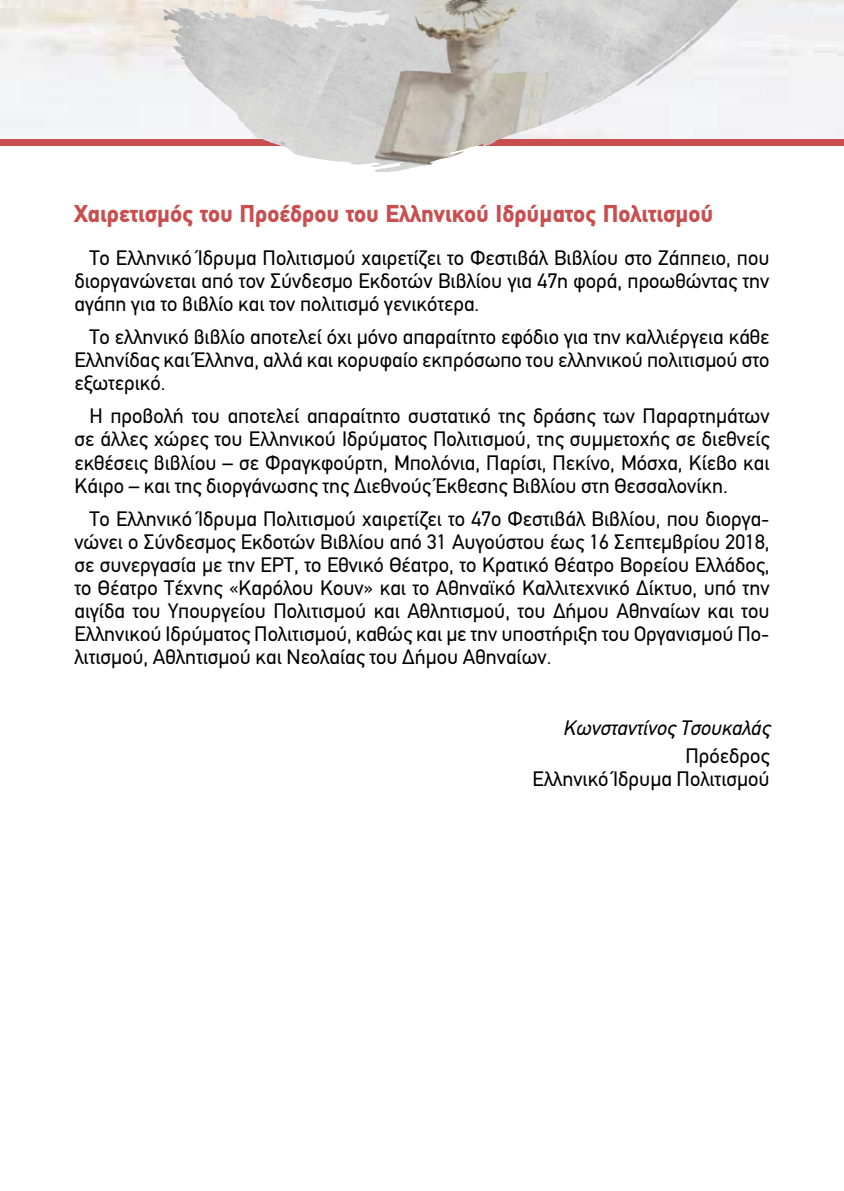
<style>
.page{position:relative;width:844px;height:1191px;background:#fff}
.page>*{position:absolute;margin:0;border:0;box-sizing:border-box;transform-origin:0 0}
.t1{font:900 24.5px "PF Din Text";color:#c84e4f}
.t2{font:21px/23.1px "PF Din Text";color:#000;text-align:justify}
.t3{font:italic 21px "PF Din Text";color:#000}
</style>
<div class="page">
<div style="left:0;top:139px;width:843px;height:7px;background:#c84e4f"></div>
<svg style="left:162px;top:0;width:681px;height:172px"></svg>
<p class="t1" style="left:74px;top:199px;width:640px">Χαιρετισμός του Προέδρου του Ελληνικού Ιδρύματος Πολιτισμού</p>
<p class="t2" style="left:74px;top:246px;width:696px;text-indent:15px">Το Ελληνικό Ίδρυμα Πολιτισμού χαιρετίζει το Φεστιβάλ Βιβλίου στο Ζάππειο, που διοργανώνεται από τον Σύνδεσμο Εκδοτών Βιβλίου για 47η φορά, προωθώντας την αγάπη για το βιβλίο και τον πολιτισμό γενικότερα.</p>
<p class="t2" style="left:74px;top:325px;width:696px;text-indent:15px">Το ελληνικό βιβλίο αποτελεί όχι μόνο απαραίτητο εφόδιο για την καλλιέργεια κάθε Ελληνίδας και Έλληνα, αλλά και κορυφαίο εκπρόσωπο του ελληνικού πολιτισμού στο εξωτερικό.</p>
<p class="t2" style="left:74px;top:405px;width:696px;text-indent:15px">Η προβολή του αποτελεί απαραίτητο συστατικό της δράσης των Παραρτημάτων σε άλλες χώρες του Ελληνικού Ιδρύματος Πολιτισμού, της συμμετοχής σε διεθνείς εκθέσεις βιβλίου – σε Φραγκφούρτη, Μπολόνια, Παρίσι, Πεκίνο, Μόσχα, Κίεβο και Κάιρο – και της διοργάνωσης της Διεθνούς Έκθεσης Βιβλίου στη Θεσσαλονίκη.</p>
<p class="t2" style="left:74px;top:507px;width:696px;text-indent:15px">Το Ελληνικό Ίδρυμα Πολιτισμού χαιρετίζει το 47ο Φεστιβάλ Βιβλίου, που διοργα&shy;νώνει ο Σύνδεσμος Εκδοτών Βιβλίου από 31 Αυγούστου έως 16 Σεπτεμβρίου 2018, σε συνεργασία με την ΕΡΤ, το Εθνικό Θέατρο, το Κρατικό Θέατρο Βορείου Ελλάδος, το Θέατρο Τέχνης «Καρόλου Κουν» και το Αθηναϊκό Καλλιτεχνικό Δίκτυο, υπό την αιγίδα του Υπουργείου Πολιτισμού και Αθλητισμού, του Δήμου Αθηναίων και του Ελληνικού Ιδρύματος Πολιτισμού, καθώς και με την υποστήριξη του Οργανισμού Πο&shy;λιτισμού, Αθλητισμού και Νεολαίας του Δήμου Αθηναίων.</p>
<p class="t3" style="left:562px;top:716px;width:208px">Κωνσταντίνος Τσουκαλάς</p>
<p class="t2" style="left:532px;top:744px;width:238px;text-align:right">Πρόεδρος<br>Ελληνικό Ίδρυμα Πολιτισμού</p>
</div>
